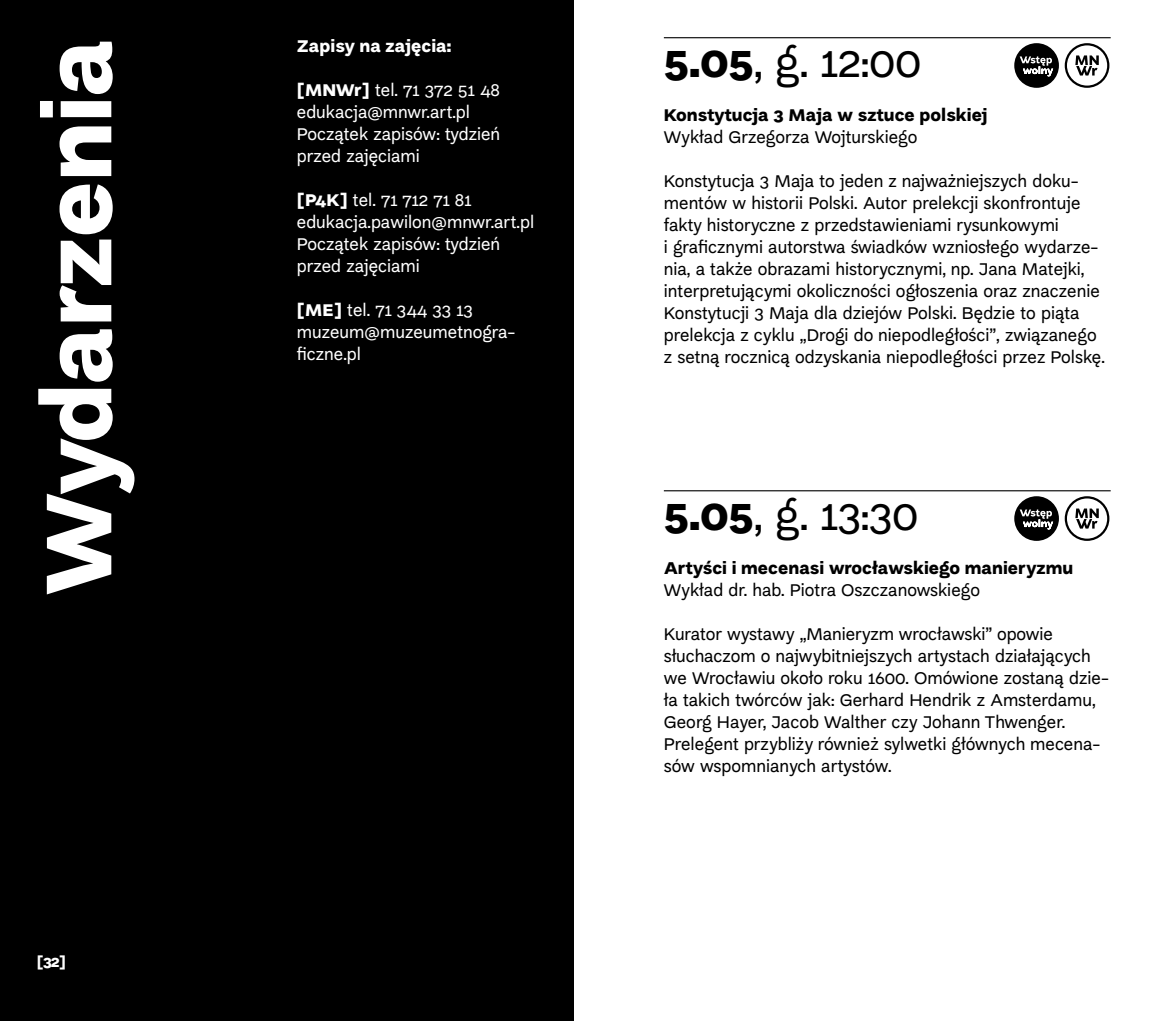
<style>
.page{position:relative;width:1149px;height:1021px;background:#fff}
.page>*{position:absolute;margin:0;border:0;box-sizing:border-box;transform-origin:0 0}
.t1{font:700 99px "Di Grotesk";letter-spacing:-.01em;color:#fff}
.t2{font:45px "Di Grotesk";letter-spacing:-.01em;color:#000}
.t3{font:18px/22.1px "Di Grotesk";color:#000}
.t4{font:18px/22.1px "Di Grotesk";color:#fff}
.t5{font:700 18px "Di Grotesk";color:#000}
.t6{font:700 18px "Di Grotesk";color:#fff}
.t7{font:700 15.75px "Dia Grotesk";color:#fff}
.s1{font-weight:700}
</style>
<div class="page">
<div style="left:0;top:0;width:573px;height:1020px;background:#000"></div>
<hr style="left:663px;top:37px;width:447px;height:1px;background:#000">
<div style="left:1013px;top:43px;width:45px;height:45px;background:#000;border-radius:50%"></div>
<svg style="left:1019px;top:56px;width:33px;height:20px"></svg>
<div style="left:1064px;top:43px;width:44px;height:45px;border:2px solid #000;border-radius:50%"></div>
<svg style="left:1075px;top:55px;width:23px;height:20px"></svg>
<hr style="left:663px;top:490px;width:447px;height:1px;background:#000">
<div style="left:1013px;top:496px;width:45px;height:45px;background:#000;border-radius:50%"></div>
<svg style="left:1019px;top:509px;width:33px;height:20px"></svg>
<div style="left:1064px;top:496px;width:44px;height:45px;border:2px solid #000;border-radius:50%"></div>
<svg style="left:1075px;top:508px;width:23px;height:20px"></svg>
<h1 class="t1" style="left:1px;top:594px;width:558px;rotate:-90deg">Wydarzenia</h1>
<p class="t7" style="left:37px;top:952px;width:31px">[32]</p>
<p class="t6" style="left:297px;top:32px;width:156px">Zapisy na zajęcia:</p>
<p class="t4" style="left:297px;top:78px;width:205px"><span class="s1">[MNWr]</span> tel. 71 372 51 48 edukacja@mnwr.art.pl<br>Początek zapisów: tydzień przed zajęciami</p>
<p class="t4" style="left:297px;top:189px;width:239px"><span class="s1">[P4K]</span> tel. 71 712 71 81 edukacja.pawilon@mnwr.art.pl<br>Początek zapisów: tydzień przed zajęciami</p>
<p class="t4" style="left:297px;top:299px;width:220px"><span class="s1">[ME]</span> tel. 71 344 33 13 muzeum@muzeumetnogra&shy;ficzne.pl</p>
<h2 class="t2" style="left:663px;top:35px;width:259px"><span class="s1">5.05</span>, g. 12:00</h2>
<p class="t5" style="left:663px;top:101px;width:325px">Konstytucja 3 Maja w sztuce polskiej</p>
<p class="t3" style="left:663px;top:125px;width:255px">Wykład Grzegorza Wojturskiego</p>
<p class="t3" style="left:663px;top:170px;width:442px">Konstytucja 3 Maja to jeden z najważniejszych doku&shy;mentów w historii Polski. Autor prelekcji skonfrontuje fakty historyczne z przedstawieniami rysunkowymi<br>i graficznymi autorstwa świadków wzniosłego wydarze&shy;nia, a także obrazami historycznymi, np. Jana Matejki, interpretującymi okoliczności ogłoszenia oraz znaczenie Konstytucji 3 Maja dla dziejów Polski. Będzie to piąta prelekcja z cyklu „Drogi do niepodległości”, związanego z setną rocznicą odzyskania niepodległości przez Polskę.</p>
<h2 class="t2" style="left:663px;top:488px;width:256px"><span class="s1">5.05</span>, g. 13:30</h2>
<p class="t5" style="left:663px;top:553px;width:410px">Artyści i mecenasi wrocławskiego manieryzmu</p>
<p class="t3" style="left:663px;top:578px;width:318px">Wykład dr. hab. Piotra Oszczanowskiego</p>
<p class="t3" style="left:663px;top:622px;width:446px">Kurator wystawy „Manieryzm wrocławski” opowie słuchaczom o najwybitniejszych artystach działających we Wrocławiu około roku 1600. Omówione zostaną dzie&shy;ła takich twórców jak: Gerhard Hendrik z Amsterdamu, Georg Hayer, Jacob Walther czy Johann Thwenger.<br>Prelegent przybliży również sylwetki głównych mecena&shy;sów wspomnianych artystów.</p>
</div>
